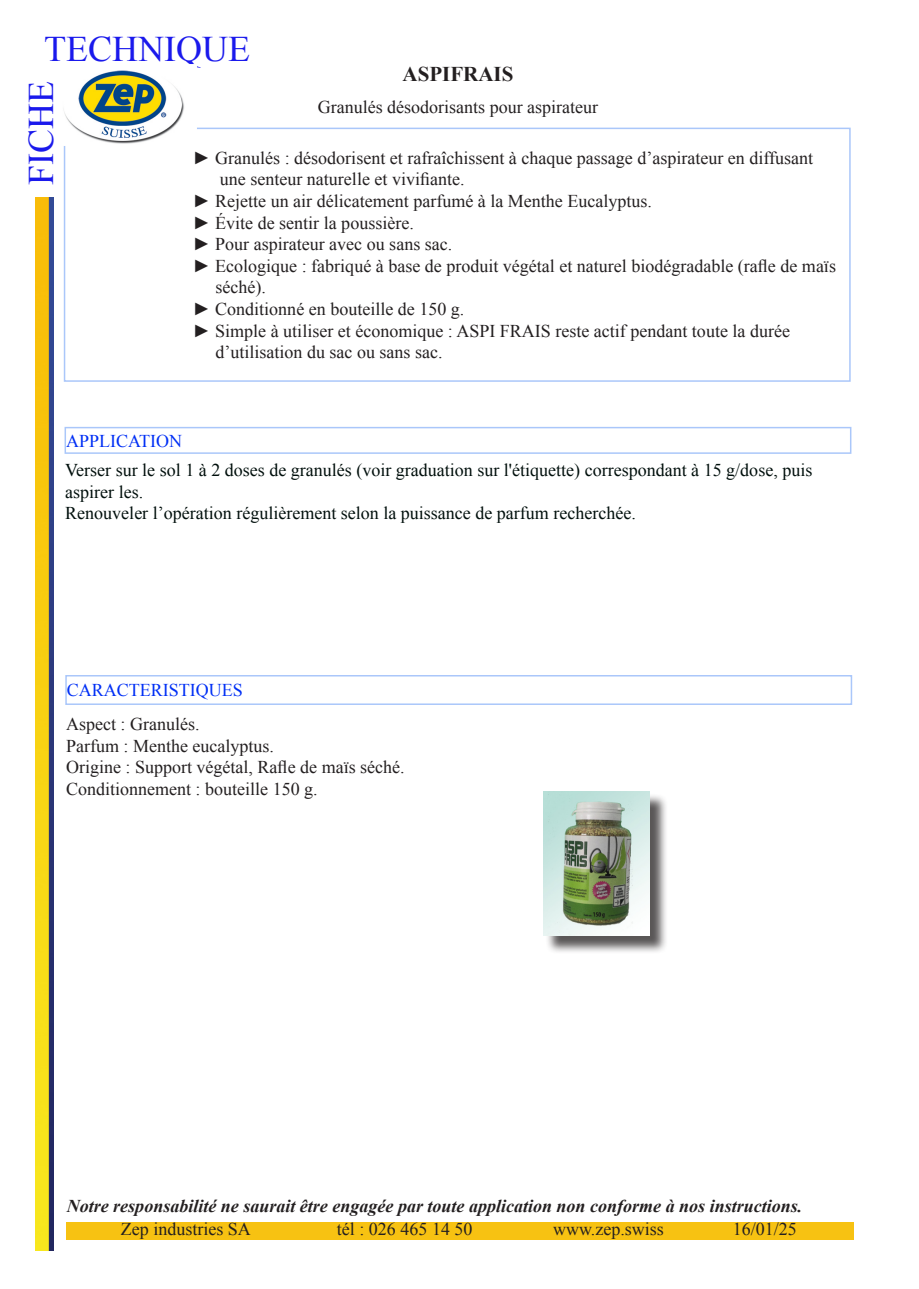
<style>
.page{position:relative;width:919px;height:1289px;background:#fff}
.page>*{position:absolute;margin:0;border:0;box-sizing:border-box;transform-origin:0 0}
.t1{font:36px "Times New Roman";color:#1a19ec}
.t2{font:700 21px "Times New Roman";color:#231f20}
.t3{font:18px "Times New Roman";color:#231f20}
.t4{font:18px/21.6px "Times New Roman";color:#000f0c}
.t5{font:italic 700 18px "Times New Roman";color:#231f20}
.t6{font:18px "Times New Roman";color:#002ff5}
</style>
<div class="page">
<div style="left:67px;top:1222px;width:787px;height:17px;background:#f7c212"></div>
<img style="left:35px;top:198px;width:19px;height:1052px">
<div style="left:64px;top:128px;width:786px;height:254px;border:2px solid #aac7fa"></div>
<div style="left:65px;top:427px;width:786px;height:27px;border:2px solid #aac7fa"></div>
<div style="left:65px;top:675px;width:787px;height:30px;border:2px solid #aac7fa"></div>
<div style="left:545px;top:793px;width:123px;height:161px;background:#231f20;opacity:.75"></div>
<img style="left:543px;top:791px;width:106px;height:144px">
<img style="left:64px;top:70px;width:132px;height:76px">
<p class="t1" style="left:44px;top:24px;width:207px">TECHNIQUE</p>
<p class="t2" style="left:402px;top:59px;width:112px">ASPIFRAIS</p>
<p class="t3" style="left:318px;top:94px;width:282px">Granulés désodorisants pour aspirateur</p>
<p class="t1" style="left:17px;top:185px;width:106px;rotate:-90deg">FICHE</p>
<p class="t3" style="left:193px;top:146px;width:621px">► Granulés : désodorisent et rafraîchissent à chaque passage d’aspirateur en diffusant</p>
<p class="t3" style="left:220px;top:167px;width:246px">une senteur naturelle et vivifiante.</p>
<p class="t3" style="left:193px;top:189px;width:460px">► Rejette un air délicatement parfumé à la Menthe Eucalyptus.</p>
<p class="t3" style="left:193px;top:210px;width:222px">► Évite de sentir la poussière.</p>
<p class="t3" style="left:193px;top:232px;width:261px">► Pour aspirateur avec ou sans sac.</p>
<p class="t3" style="left:193px;top:254px;width:644px">► Ecologique : fabriqué à base de produit végétal et naturel biodégradable (rafle de maïs</p>
<p class="t3" style="left:215px;top:275px;width:52px">séché).</p>
<p class="t3" style="left:193px;top:297px;width:273px">► Conditionné en bouteille de 150 g.</p>
<p class="t3" style="left:193px;top:318px;width:598px">► Simple à utiliser et économique : ASPI FRAIS reste actif pendant toute la durée</p>
<p class="t3" style="left:215px;top:340px;width:228px">d’utilisation du sac ou sans sac.</p>
<p class="t6" style="left:66px;top:428px;width:118px">APPLICATION</p>
<p class="t4" style="left:65px;top:459px;width:748px">Verser sur le sol 1 à 2 doses de granulés (voir graduation sur l'étiquette) correspondant à 15 g/dose, puis aspirer les.</p>
<p class="t4" style="left:65px;top:502px;width:572px">Renouveler l’opération régulièrement selon la puissance de parfum recherchée.</p>
<p class="t6" style="left:67px;top:678px;width:178px">CARACTERISTIQUES</p>
<p class="t3" style="left:66px;top:711px;width:135px">Aspect : Granulés.</p>
<p class="t3" style="left:66px;top:733px;width:209px">Parfum : Menthe eucalyptus.</p>
<p class="t3" style="left:66px;top:755px;width:340px">Origine : Support végétal, Rafle de maïs séché.</p>
<p class="t3" style="left:66px;top:776px;width:253px">Conditionnement : bouteille 150 g.</p>
<p class="t5" style="left:67px;top:1193px;width:737px">Notre responsabilité ne saurait être engagée par toute application non conforme à nos instructions.</p>
<p class="t3" style="left:732px;top:1216px;width:66px">16/01/25</p>
<p class="t3" style="left:121px;top:1216px;width:131px">Zep industries SA</p>
<p class="t3" style="left:337px;top:1216px;width:137px">tél : 026 465 14 50</p>
<p class="t3" style="left:553px;top:1216px;width:112px">www.zep.swiss</p>
</div>
